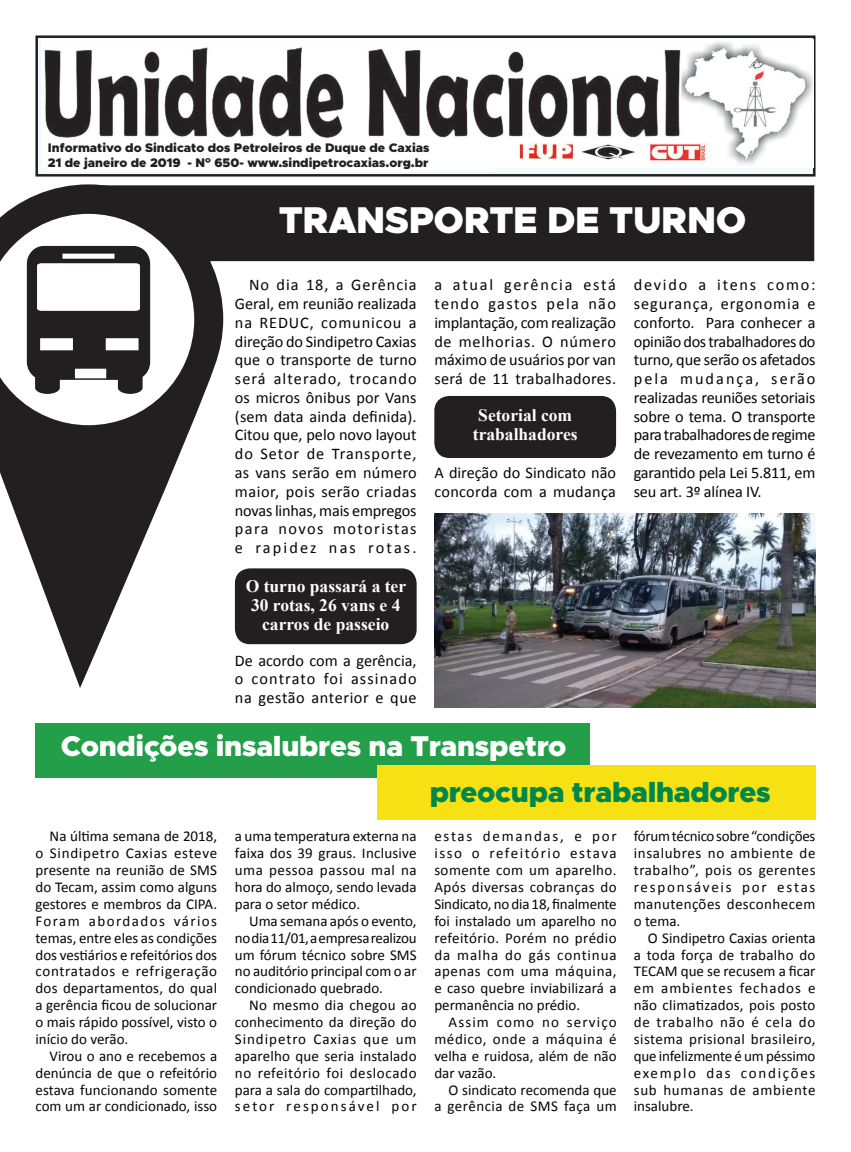
<style>
.page{position:relative;width:851px;height:1152px;background:#fff}
.page>*{position:absolute;margin:0;border:0;box-sizing:border-box;transform-origin:0 0}
.Texto{font:900 37.5px "Metropolis";letter-spacing:-.01em;color:#fff}
.Texto-2{font:900 28.75px "Metropolis";letter-spacing:-.01em;color:#fff}
.Texto-3{font:900 28.75px "Metropolis";letter-spacing:-.01em;color:#00884a}
.Texto-4{font:700 17.5px/18.8px "Times New Roman";color:#fff;text-align:center}
.Texto-5{font:16.25px/18.8px "Calibri";color:#040503;text-align:justify}
.Texto-6{font:15px/16.9px "Calibri";color:#040503;text-align:justify}
.t1{font:900 12.5px "Metropolis";color:#231f20}
.s1{font-family:"Futura BT";font-weight:700}
</style>
<div class="page">
<div style="left:37px;top:37px;width:777px;height:138px;background:#f0f9fb"></div>
<div style="left:35px;top:35px;width:780px;height:142px;border:2px solid #231f20"></div>
<img style="left:41px;top:39px;width:772px;height:129px">
<div style="left:48px;top:142px;width:446px;height:30px;background:#fff"></div>
<div style="left:35px;top:723px;width:554px;height:54px;background:#239f49"></div>
<div style="left:377px;top:765px;width:438px;height:54px;background:#f7e112"></div>
<div style="left:223px;top:185px;width:591px;height:76px;background:#231f20"></div>
<svg style="left:0;top:184px;width:223px;height:504px"></svg>
<svg style="left:27px;top:246px;width:123px;height:148px"></svg>
<img style="left:434px;top:513px;width:381px;height:194px">
<div style="left:235px;top:568px;width:181px;height:76px;background:#231f20;border-radius:15px"></div>
<div style="left:434px;top:396px;width:182px;height:62px;background:#231f20;border-radius:15px"></div>
<p class="t1" style="left:48px;top:140px;width:383px">Informativo do Sindicato dos Petroleiros de Duque de Caxias</p>
<p class="t1" style="left:48px;top:155px;width:382px">21 de janeiro de 2019 - N<span class="s1">º</span> 650- www.sindipetrocaxias.org.br</p>
<p class="Texto" style="left:279px;top:196px;width:469px">TRANSPORTE DE TURNO</p>
<p class="Texto-5" style="left:235px;top:276px;width:183px;text-indent:14px">No dia 18, a Gerência Geral, em reunião realizada na REDUC, comunicou a direção do Sindipetro Caxias que o transporte de turno será alterado, trocando os micros ônibus por Vans (sem data ainda definida).<br>Citou que, pelo novo layout do Setor de Transporte, as vans serão em número maior, pois serão criadas novas linhas, mais empregos para novos motoristas e rapidez nas rotas.</p>
<p class="Texto-4" style="left:245px;top:576px;width:162px">O turno passará a ter<br>30 rotas, 26 vans e 4 carros de passeio</p>
<p class="Texto-5" style="left:235px;top:651px;width:183px">De acordo com a gerência, o contrato foi assinado na gestão anterior e que</p>
<p class="Texto-5" style="left:434px;top:276px;width:183px">a atual gerência está tendo gastos pela não implantação, com realização de melhorias. O número máximo de usuários por van será de 11 trabalhadores.</p>
<p class="Texto-4" style="left:472px;top:405px;width:106px">Setorial com trabalhadores</p>
<p class="Texto-5" style="left:434px;top:463px;width:183px">A direção do Sindicato não concorda com a mudança</p>
<p class="Texto-5" style="left:633px;top:276px;width:183px">devido a itens como: segurança, ergonomia e conforto. Para conhecer a opinião dos trabalhadores do turno, que serão os afetados pela mudança, serão realizadas reuniões setoriais sobre o tema. O transporte para trabalhadores de regime de revezamento em turno é garantido pela Lei 5.811, em seu art. 3º alínea IV.</p>
<p class="Texto-2" style="left:61px;top:727px;width:507px">Condições insalubres na Transpetro</p>
<p class="Texto-3" style="left:429px;top:773px;width:342px">preocupa trabalhadores</p>
<p class="Texto-6" style="left:35px;top:828px;width:183px;text-indent:14px">Na última semana de 2018, o Sindipetro Caxias esteve presente na reunião de SMS do Tecam, assim como alguns gestores e membros da CIPA.<br>Foram abordados vários temas, entre eles as condições dos vestiários e refeitórios dos contratados e refrigeração dos departamentos, do qual a gerência ficou de solucionar o mais rápido possível, visto o início do verão.</p>
<p class="Texto-6" style="left:35px;top:1047px;width:183px;text-indent:14px">Virou o ano e recebemos a denúncia de que o refeitório estava funcionando somente com um ar condicionado, isso</p>
<p class="Texto-6" style="left:235px;top:828px;width:183px">a uma temperatura externa na faixa dos 39 graus. Inclusive uma pessoa passou mal na hora do almoço, sendo levada para o setor médico.</p>
<p class="Texto-6" style="left:235px;top:912px;width:183px;text-indent:14px">Uma semana após o evento, no dia 11/01, a empresa realizou um fórum técnico sobre SMS no auditório principal com o ar condicionado quebrado.</p>
<p class="Texto-6" style="left:235px;top:996px;width:183px;text-indent:14px">No mesmo dia chegou ao conhecimento da direção do Sindipetro Caxias que um aparelho que seria instalado no refeitório foi deslocado para a sala do compartilhado, setor responsável por</p>
<p class="Texto-6" style="left:434px;top:828px;width:184px">estas demandas, e por isso o refeitório estava somente com um aparelho.<br>Após diversas cobranças do Sindicato, no dia 18, finalmente foi instalado um aparelho no refeitório. Porém no prédio da malha do gás continua apenas com uma máquina, e caso quebre inviabilizará a permanência no prédio.</p>
<p class="Texto-6" style="left:434px;top:1013px;width:184px;text-indent:14px">Assim como no serviço médico, onde a máquina é velha e ruidosa, além de não dar vazão.</p>
<p class="Texto-6" style="left:434px;top:1081px;width:184px;text-align:right">O sindicato recomenda que<br>a gerência de SMS faça um</p>
<p class="Texto-6" style="left:633px;top:828px;width:183px">fórum técnico sobre “condições insalubres no ambiente de trabalho”, pois os gerentes responsáveis por estas manutenções desconhecem o tema.</p>
<p class="Texto-6" style="left:633px;top:929px;width:183px;text-indent:14px">O Sindipetro Caxias orienta a toda força de trabalho do TECAM que se recusem a ficar em ambientes fechados e não climatizados, pois posto de trabalho não é cela do sistema prisional brasileiro, que infelizmente é um péssimo exemplo das condições sub humanas de ambiente insalubre.</p>
</div>
